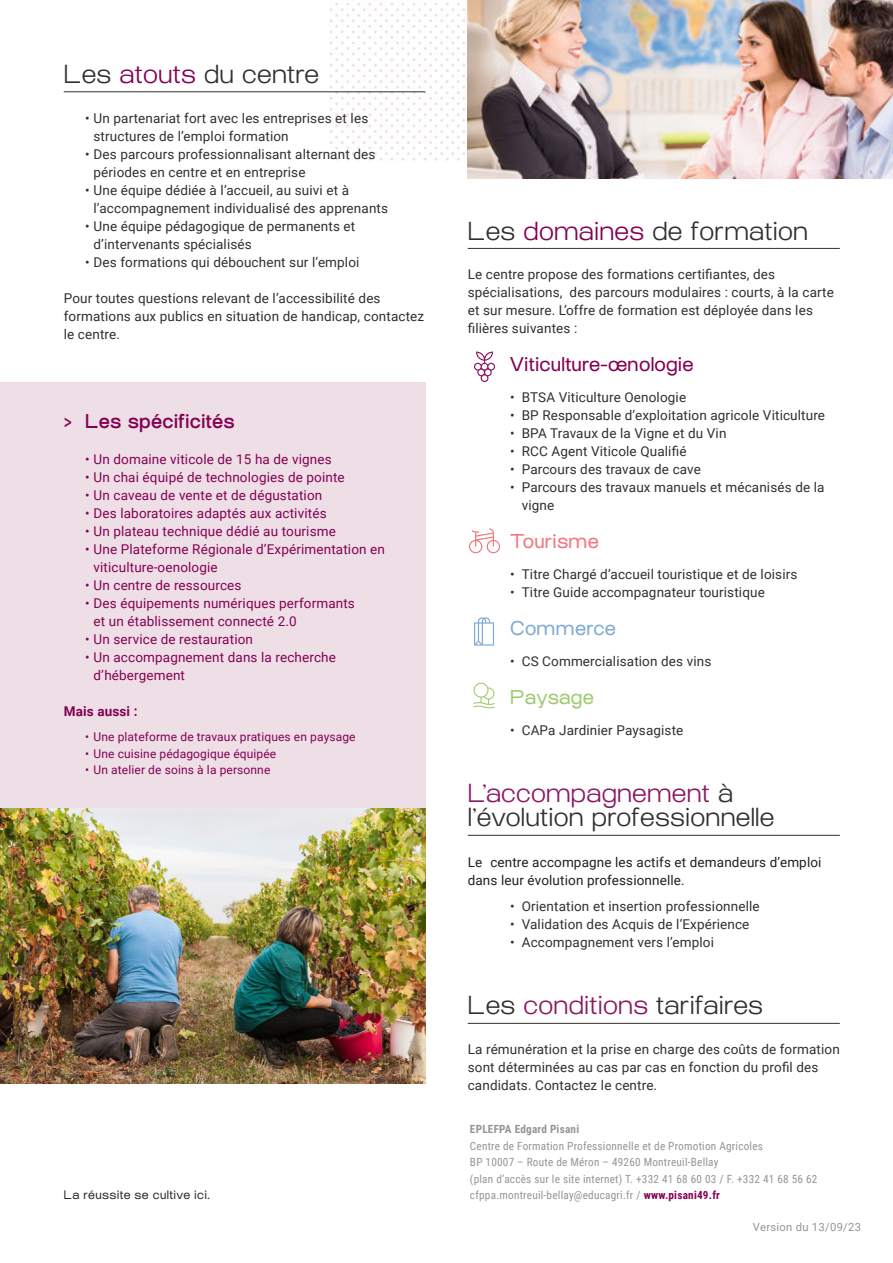
<style>
.page{position:relative;width:893px;height:1263px;background:#fff}
.page>*{position:absolute;margin:0;border:0;box-sizing:border-box;transform-origin:0 0}
.t1{font:300 25.5px/24px "Osmose";letter-spacing:.01em;color:#312f30}
.t2{font:19.5px "Osmose";letter-spacing:.01em;color:#840154}
.t3{font:500 19.5px "Osmose";letter-spacing:.01em;color:#840154}
.t4{font:19.5px "Osmose";letter-spacing:.01em;color:#f27680}
.t5{font:19.5px "Osmose";letter-spacing:.01em;color:#82acd3}
.t6{font:19.5px "Osmose";letter-spacing:.01em;color:#9ecb71}
.t7{font:13.5px/18px "Roboto";letter-spacing:.01em;color:#312f30}
.t8{font:13.5px/18px "Roboto";letter-spacing:.01em;color:#840154}
.t9{font:13.5px/18px "Roboto";letter-spacing:.01em;color:#231f20}
.t10{font:700 13.5px "Roboto";letter-spacing:.01em;color:#840154}
.t11{font:12px "Roboto";letter-spacing:.01em;color:#840154}
.t12{font:12px "Osmose";letter-spacing:.03em;color:#312f30}
.t13{font:11.25px/16.5px "Roboto Condensed";letter-spacing:.02em;color:#939598}
.t14{font:700 11.25px "Roboto Condensed";letter-spacing:.02em;color:#939598}
.t15{font:11.25px "Roboto";letter-spacing:.025em;color:#939598}
.s1{color:#840154}
.s2{color:#8c1762}
.s3{font-weight:700;color:#840154}
</style>
<div class="page">
<img style="left:330px;top:0;width:138px;height:162px">
<hr style="left:468px;top:248px;width:372px;height:1px;background:#312f30">
<hr style="left:468px;top:835px;width:372px;height:1px;background:#312f30">
<hr style="left:468px;top:1023px;width:372px;height:1px;background:#312f30">
<hr style="left:64px;top:91px;width:361px;height:1px;background:#312f30">
<div style="left:0;top:382px;width:425px;height:426px;background:#eedee6"></div>
<svg style="left:474px;top:352px;width:21px;height:30px"></svg>
<svg style="left:469px;top:528px;width:31px;height:25px"></svg>
<svg style="left:474px;top:617px;width:20px;height:29px"></svg>
<img style="left:0;top:808px;width:425px;height:276px">
<img style="left:468px;top:0;width:425px;height:179px">
<svg style="left:473px;top:683px;width:22px;height:25px"></svg>
<p class="t1" style="left:64px;top:65px;width:257px">Les <span class="s1">atouts</span> du centre</p>
<p class="t7" style="left:94px;top:109px;width:276px;text-indent:-9px">• Un partenariat fort avec les entreprises et les structures de l’emploi formation</p>
<p class="t7" style="left:94px;top:145px;width:283px;text-indent:-9px">• Des parcours professionnalisant alternant des périodes en centre et en entreprise</p>
<p class="t7" style="left:94px;top:181px;width:296px;text-indent:-9px">• Une équipe dédiée à l’accueil, au suivi et à l’accompagnement individualisé des apprenants</p>
<p class="t7" style="left:94px;top:217px;width:263px;text-indent:-9px">• Une équipe pédagogique de permanents et d’intervenants spécialisés</p>
<p class="t7" style="left:85px;top:253px;width:276px">• Des formations qui débouchent sur l’emploi</p>
<p class="t7" style="left:64px;top:289px;width:362px">Pour toutes questions relevant de l’accessibilité des formations aux publics en situation de handicap, contactez le centre.</p>
<p class="t3" style="left:64px;top:410px;width:173px">&gt; Les spécificités</p>
<p class="t8" style="left:85px;top:450px;width:248px">• Un domaine viticole de 15 ha de vignes</p>
<p class="t8" style="left:85px;top:468px;width:261px">• Un chai équipé de technologies de pointe</p>
<p class="t8" style="left:85px;top:486px;width:239px">• Un caveau de vente et de dégustation</p>
<p class="t8" style="left:85px;top:504px;width:243px">• Des laboratoires adaptés aux activités</p>
<p class="t8" style="left:85px;top:522px;width:252px">• Un plateau technique dédié au tourisme</p>
<p class="t8" style="left:94px;top:540px;width:293px;text-indent:-9px">• Une Plateforme Régionale d’Expérimentation en viticulture-oenologie</p>
<p class="t8" style="left:85px;top:576px;width:158px">• Un centre de ressources</p>
<p class="t8" style="left:94px;top:594px;width:263px;text-indent:-9px">• Des équipements numériques performants et un établissement connecté 2.0</p>
<p class="t8" style="left:85px;top:630px;width:169px">• Un service de restauration</p>
<p class="t8" style="left:94px;top:648px;width:244px;text-indent:-9px">• Un accompagnement dans la recherche d’hébergement</p>
<p class="t10" style="left:64px;top:702px;width:75px">Mais aussi :</p>
<p class="t11" style="left:85px;top:729px;width:272px">• Une plateforme de travaux pratiques en paysage</p>
<p class="t11" style="left:85px;top:745px;width:193px">• Une cuisine pédagogique équipée</p>
<p class="t11" style="left:85px;top:762px;width:187px">• Un atelier de soins à la personne</p>
<p class="t12" style="left:64px;top:1188px;width:147px">La réussite se cultive ici.</p>
<p class="t1" style="left:468px;top:222px;width:342px">Les <span class="s1">domaines</span> de formation</p>
<p class="t7" style="left:468px;top:264px;width:368px">Le centre propose des formations certifiantes, des spécialisations, des parcours modulaires : courts, à la carte et sur mesure. L’offre de formation est déployée dans les filières suivantes :</p>
<p class="t2" style="left:510px;top:353px;width:185px">Viticulture-œnologie</p>
<p class="t7" style="left:510px;top:387px;width:177px">• BTSA Viticulture Oenologie</p>
<p class="t7" style="left:510px;top:405px;width:316px">• BP Responsable d’exploitation agricole Viticulture</p>
<p class="t7" style="left:510px;top:423px;width:218px">• BPA Travaux de la Vigne et du Vin</p>
<p class="t7" style="left:510px;top:441px;width:178px">• RCC Agent Viticole Qualifié</p>
<p class="t7" style="left:510px;top:459px;width:192px">• Parcours des travaux de cave</p>
<p class="t7" style="left:522px;top:477px;width:304px;text-indent:-11px">• Parcours des travaux manuels et mécanisés de la vigne</p>
<p class="t4" style="left:510px;top:530px;width:90px">Tourisme</p>
<p class="t7" style="left:510px;top:564px;width:289px">• Titre Chargé d’accueil touristique et de loisirs</p>
<p class="t7" style="left:510px;top:582px;width:256px">• Titre Guide accompagnateur touristique</p>
<p class="t5" style="left:510px;top:617px;width:107px">Commerce</p>
<p class="t7" style="left:510px;top:652px;width:203px">• CS Commercialisation des vins</p>
<p class="t6" style="left:510px;top:686px;width:85px">Paysage</p>
<p class="t7" style="left:510px;top:721px;width:175px">• CAPa Jardinier Paysagiste</p>
<p class="t1" style="left:468px;top:785px;width:308px"><span class="s2">L’accompagnement</span> à l’évolution professionnelle</p>
<p class="t9" style="left:468px;top:853px;width:355px">Le centre accompagne les actifs et demandeurs d’emploi dans leur évolution professionnelle.</p>
<p class="t7" style="left:510px;top:897px;width:251px">• Orientation et insertion professionnelle</p>
<p class="t7" style="left:510px;top:915px;width:241px">• Validation des Acquis de l’Expérience</p>
<p class="t7" style="left:510px;top:933px;width:205px">• Accompagnement vers l’emploi</p>
<p class="t1" style="left:468px;top:997px;width:297px">Les <span class="s2">conditions</span> tarifaires</p>
<p class="t7" style="left:468px;top:1039px;width:374px">La rémunération et la prise en charge des coûts de formation sont déterminées au cas par cas en fonction du profil des candidats. Contactez le centre.</p>
<p class="t14" style="left:470px;top:1121px;width:111px">EPLEFPA Edgard Pisani</p>
<p class="t13" style="left:470px;top:1137px;width:295px">Centre de Formation Professionnelle et de Promotion Agricoles</p>
<p class="t13" style="left:470px;top:1153px;width:250px">BP 10007 – Route de Méron – 49260 Montreuil-Bellay</p>
<p class="t13" style="left:470px;top:1170px;width:349px">(plan d’accès sur le site internet) T. +332 41 68 60 03 / F. +332 41 68 56 62 cfppa.montreuil-bellay@educagri.fr / <span class="s3">www.pisani49.fr</span></p>
<p class="t15" style="left:753px;top:1219px;width:110px">Version du 13/09/23</p>
</div>
